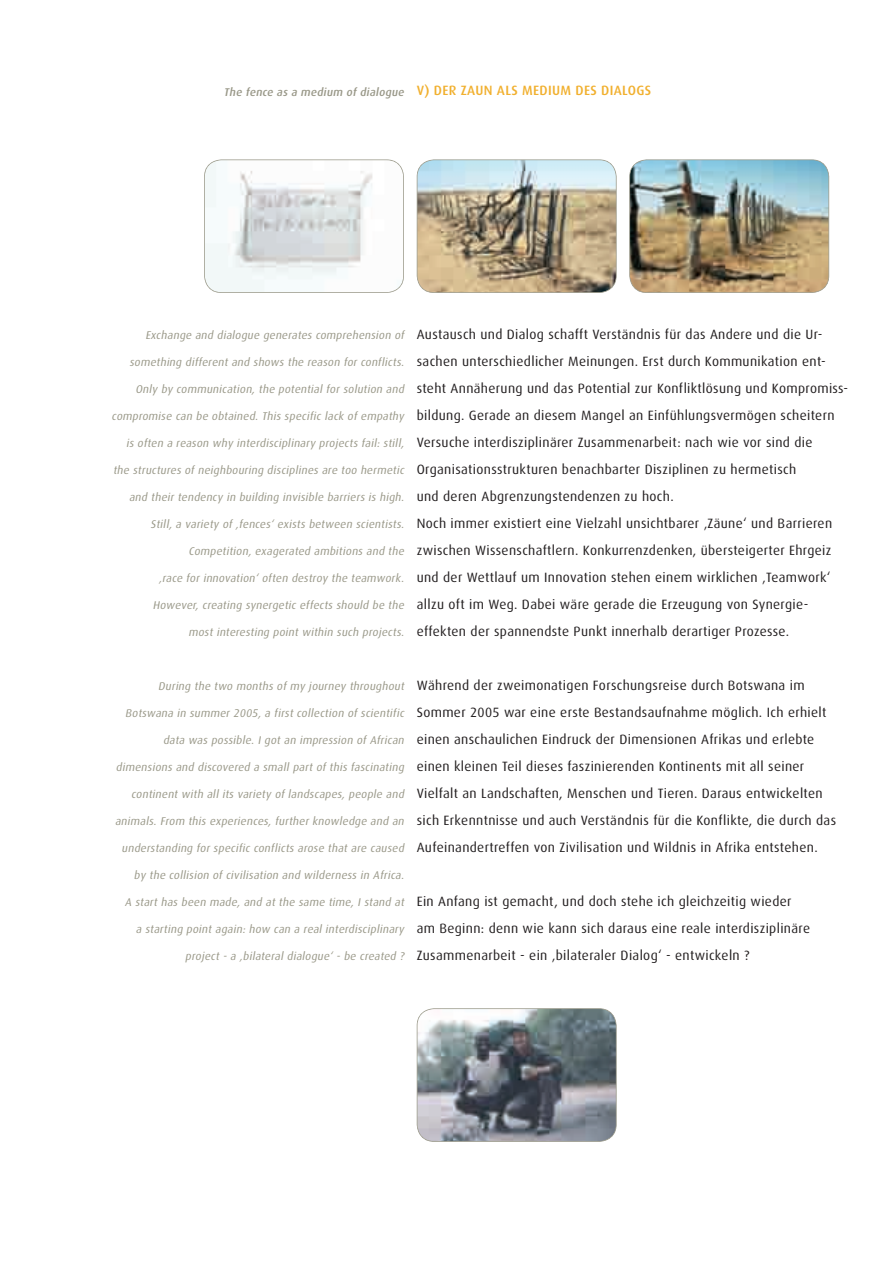
<style>
.page{position:relative;width:893px;height:1263px;background:#fff}
.page>*{position:absolute;margin:0;border:0;box-sizing:border-box;transform-origin:0 0}
.t1{font:13.5px/27px "Dax";letter-spacing:.025em;color:#231f20}
.t2{font:500 13.5px "Dax";letter-spacing:.025em;color:#f1b02f}
.t3{font:italic 11.25px "Dax";letter-spacing:.025em;color:#999888}
.t4{font:italic 500 11.25px "Dax";color:#999888}
</style>
<div class="page">
<img style="left:629px;top:159px;width:200px;height:134px">
<svg style="left:204px;top:159px;width:200px;height:134px"></svg>
<svg style="left:417px;top:159px;width:200px;height:134px"></svg>
<svg style="left:417px;top:1008px;width:200px;height:134px"></svg>
<p class="t4" style="left:224px;top:85px;width:184px">The fence as a medium of dialogue</p>
<p class="t2" style="left:417px;top:83px;width:236px">V) DER ZAUN ALS MEDIUM DES DIALOGS</p>
<p class="t3" style="left:145px;top:328px;width:262px">Exchange and dialogue generates comprehension of</p>
<p class="t3" style="left:129px;top:355px;width:278px">something different and shows the reason for conflicts.</p>
<p class="t3" style="left:135px;top:382px;width:272px">Only by communication, the potential for solution and</p>
<p class="t3" style="left:112px;top:409px;width:296px">compromise can be obtained. This specific lack of empathy</p>
<p class="t3" style="left:126px;top:436px;width:282px">is often a reason why interdisciplinary projects fail: still,</p>
<p class="t3" style="left:113px;top:463px;width:295px">the structures of neighbouring disciplines are too hermetic</p>
<p class="t3" style="left:129px;top:490px;width:279px">and their tendency in building invisible barriers is high.</p>
<p class="t3" style="left:151px;top:517px;width:257px">Still, a variety of ‚fences‘ exists between scientists.</p>
<p class="t3" style="left:189px;top:544px;width:219px">Competition, exagerated ambitions and the</p>
<p class="t3" style="left:159px;top:571px;width:249px">‚race for innovation‘ often destroy the teamwork.</p>
<p class="t3" style="left:153px;top:598px;width:255px">However, creating synergetic effects should be the</p>
<p class="t3" style="left:188px;top:625px;width:219px">most interesting point within such projects.</p>
<p class="t1" style="left:417px;top:320px;width:433px">Austausch und Dialog schafft Verständnis für das Andere und die Ur&shy;sachen unterschiedlicher Meinungen. Erst durch Kommunikation ent&shy;steht Annäherung und das Potential zur Konfliktlösung und Kompromiss&shy;bildung. Gerade an diesem Mangel an Einfühlungsvermögen scheitern Versuche interdisziplinärer Zusammenarbeit: nach wie vor sind die Organisationsstrukturen benachbarter Disziplinen zu hermetisch<br>und deren Abgrenzungstendenzen zu hoch.<br>Noch immer existiert eine Vielzahl unsichtbarer ‚Zäune‘ und Barrieren zwischen Wissenschaftlern. Konkurrenzdenken, übersteigerter Ehrgeiz und der Wettlauf um Innovation stehen einem wirklichen ‚Teamwork‘ allzu oft im Weg. Dabei wäre gerade die Erzeugung von Synergie&shy;effekten der spannendste Punkt innerhalb derartiger Prozesse.</p>
<p class="t3" style="left:158px;top:679px;width:249px">During the two months of my journey throughout</p>
<p class="t3" style="left:125px;top:706px;width:282px">Botswana in summer 2005, a first collection of scientific</p>
<p class="t3" style="left:163px;top:733px;width:245px">data was possible. I got an impression of African</p>
<p class="t3" style="left:116px;top:760px;width:292px">dimensions and discovered a small part of this fascinating</p>
<p class="t3" style="left:131px;top:787px;width:276px">continent with all its variety of landscapes, people and</p>
<p class="t3" style="left:115px;top:814px;width:293px">animals. From this experiences, further knowledge and an</p>
<p class="t3" style="left:122px;top:841px;width:286px">understanding for specific conflicts arose that are caused</p>
<p class="t3" style="left:134px;top:868px;width:274px">by the collision of civilisation and wilderness in Africa.</p>
<p class="t3" style="left:125px;top:895px;width:283px">A start has been made, and at the same time, I stand at</p>
<p class="t3" style="left:136px;top:922px;width:272px">a starting point again: how can a real interdisciplinary</p>
<p class="t3" style="left:185px;top:949px;width:223px">project - a ‚bilateral dialogue‘ - be created ?</p>
<p class="t1" style="left:417px;top:671px;width:421px">Während der zweimonatigen Forschungsreise durch Botswana im Sommer 2005 war eine erste Bestandsaufnahme möglich. Ich erhielt einen anschaulichen Eindruck der Dimensionen Afrikas und erlebte einen kleinen Teil dieses faszinierenden Kontinents mit all seiner Vielfalt an Landschaften, Menschen und Tieren. Daraus entwickelten sich Erkenntnisse und auch Verständnis für die Konflikte, die durch das Aufeinandertreffen von Zivilisation und Wildnis in Afrika entstehen.</p>
<p class="t1" style="left:417px;top:887px;width:395px">Ein Anfang ist gemacht, und doch stehe ich gleichzeitig wieder am Beginn: denn wie kann sich daraus eine reale interdisziplinäre<br>Zusammenarbeit - ein ‚bilateraler Dialog‘ - entwickeln ?</p>
</div>
